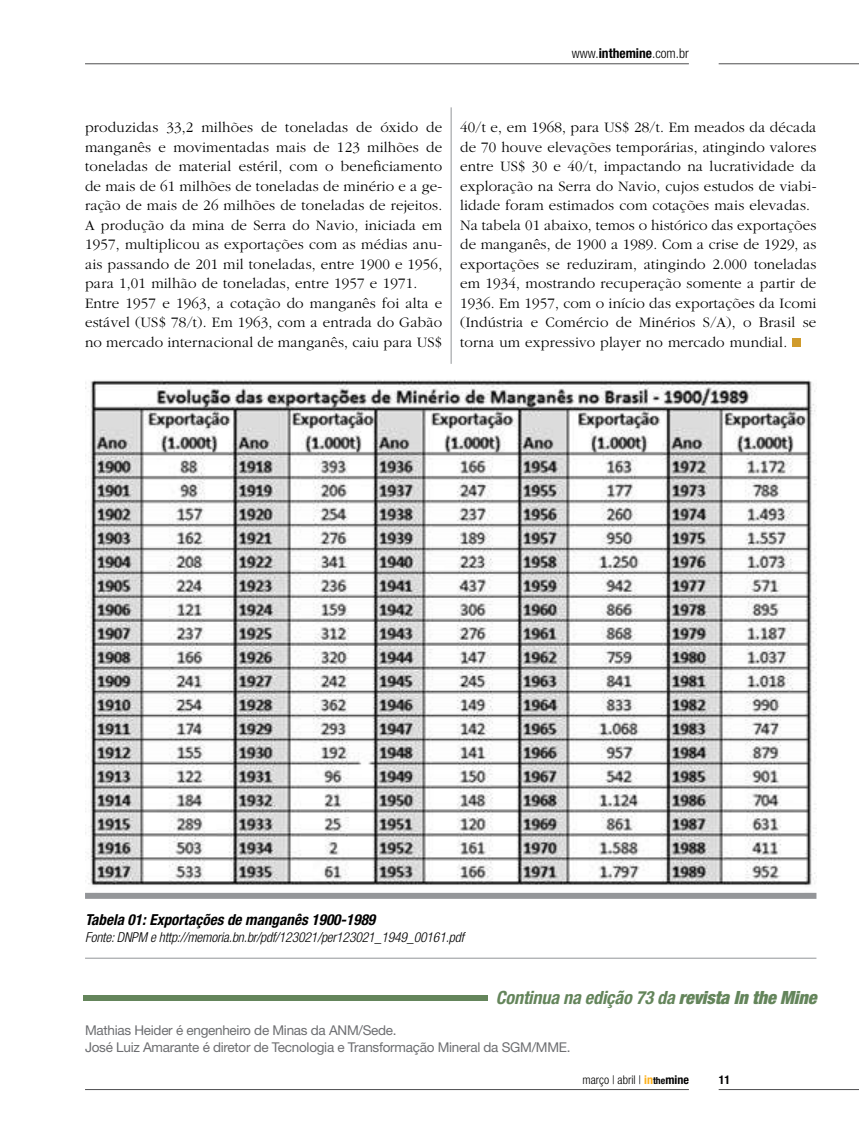
<style>
.page{position:relative;width:859px;height:1132px;background:#fff}
.page>*{position:absolute;margin:0;border:0;box-sizing:border-box;transform-origin:0 0}
.t1{font:italic 700 condensed 18.3px "Helvetica Neue LT Std";letter-spacing:-.01em;color:#64855b}
.t2{font:italic 700 condensed 15.15px "Helvetica Neue LT Std";color:#000}
.t3{font:300 15px/19.5px "Garamond";letter-spacing:.01em;color:#000}
.t4{font:italic 300 condensed 13.65px "Helvetica Neue LT Std";letter-spacing:-.01em;color:#000}
.t5{font:13.5px/16.5px "Helvetica Neue LT Std";letter-spacing:-.02em;color:#6d6e71}
.t6{font:300 condensed 13.5px "Helvetica Neue LT Std";color:#000}
.t7{font:300 condensed 12px "Helvetica Neue LT Std";color:#000}
.t8{font:700 condensed 12px "Helvetica Neue LT Std";color:#000}
.s1{font-weight:700}
.s2{font-weight:900}
.s3{font-weight:700;color:#fcaf17}
.s4{font-weight:700;font-size:9.75px}
</style>
<div class="page">
<hr style="left:85px;top:63px;width:604px;height:1px;background:#4d4d4f">
<hr style="left:719px;top:63px;width:140px;height:1px;background:#4d4d4f">
<hr style="left:85px;top:1088px;width:604px;height:1px;background:#4d4d4f">
<hr style="left:719px;top:1088px;width:140px;height:1px;background:#4d4d4f">
<div style="left:83px;top:995px;width:405px;height:5px;background:#64855b"></div>
<hr style="left:451px;top:107px;width:1px;height:257px;background:#939598">
<div style="left:792px;top:338px;width:9px;height:8px;background:#d09b2c"></div>
<img style="left:85px;top:380px;width:731px;height:519px">
<div style="left:85px;top:892px;width:731px;height:6px;background:#939598"></div>
<hr style="left:85px;top:957px;width:731px;height:1px;background:#939598">
<p class="t6" style="left:572px;top:46px;width:118px">www.<span class="s1">inthemine</span>.com.br</p>
<p class="t3" style="left:85px;top:118px;width:359px">produzidas 33,2 milhões de toneladas de óxido de manganês e movimentadas mais de 123 milhões de toneladas de material estéril, com o beneficiamento de mais de 61 milhões de toneladas de minério e a ge&shy;ração de mais de 26 milhões de toneladas de rejeitos.<br>A produção da mina de Serra do Navio, iniciada em 1957, multiplicou as exportações com as médias anu&shy;ais passando de 201 mil toneladas, entre 1900 e 1956, para 1,01 milhão de toneladas, entre 1957 e 1971.<br>Entre 1957 e 1963, a cotação do manganês foi alta e estável (US$ 78/t). Em 1963, com a entrada do Gabão no mercado internacional de manganês, caiu para US$</p>
<p class="t3" style="left:460px;top:118px;width:358px">40/t e, em 1968, para US$ 28/t. Em meados da década de 70 houve elevações temporárias, atingindo valores entre US$ 30 e 40/t, impactando na lucratividade da exploração na Serra do Navio, cujos estudos de viabi&shy;lidade foram estimados com cotações mais elevadas.<br>Na tabela 01 abaixo, temos o histórico das exportações de manganês, de 1900 a 1989. Com a crise de 1929, as exportações se reduziram, atingindo 2.000 toneladas em 1934, mostrando recuperação somente a partir de 1936. Em 1957, com o início das exportações da Icomi (Indústria e Comércio de Minérios S/A), o Brasil se torna um expressivo player no mercado mundial.</p>
<p class="t2" style="left:85px;top:910px;width:292px">Tabela 01: Exportações de manganês 1900-1989</p>
<p class="t4" style="left:85px;top:929px;width:380px">Fonte: DNPM e http://memoria.bn.br/pdf/123021/per123021_1949_00161.pdf</p>
<p class="t1" style="left:496px;top:985px;width:322px">Continua na edição 73 da <span class="s2">revista In the Mine</span></p>
<p class="t5" style="left:85px;top:1021px;width:487px">Mathias Heider é engenheiro de Minas da ANM/Sede.<br>José Luiz Amarante é diretor de Tecnologia e Transformação Mineral da SGM/MME.</p>
<p class="t7" style="left:582px;top:1072px;width:108px">março | abril | <span class="s3">in</span><span class="s4">the</span><span class="s1">mine</span></p>
<p class="t8" style="left:719px;top:1072px;width:13px">11</p>
</div>
